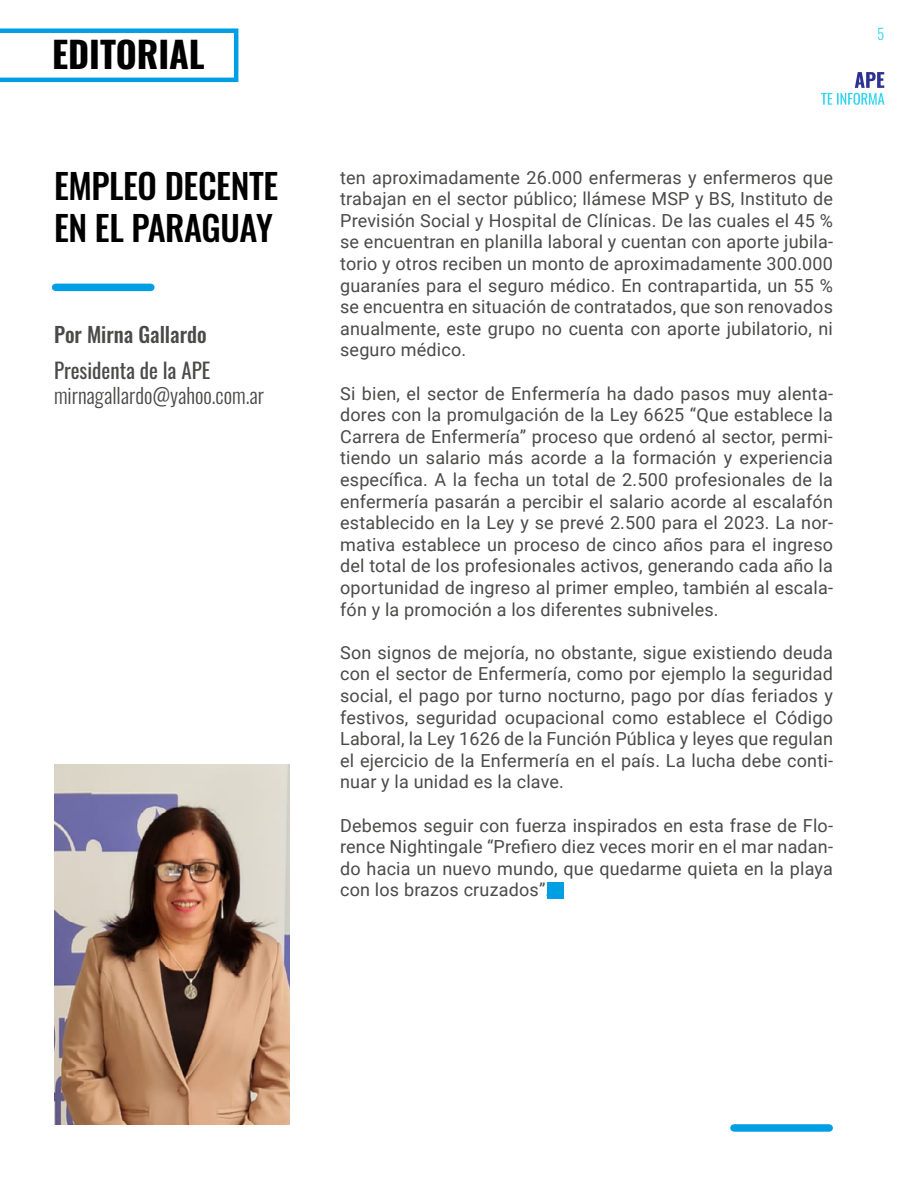
<style>
.page{position:relative;width:918px;height:1188px;background:#fff}
.page>*{position:absolute;margin:0;border:0;box-sizing:border-box;transform-origin:0 0}
.t1{font:700 36px "Oswald";color:#000}
.t2{font:500 34.5px/42px "Oswald";letter-spacing:-.01em;color:#000}
.t3{font:300 21px "Oswald";color:#4a4a49}
.t4{font:21px "Oswald";color:#4a4a49}
.t5{font:500 21px "Oswald";color:#4a4a49}
.t6{font:18px/21.6px "Roboto";letter-spacing:.01em;color:#4a4a49;text-align:justify}
.t7{font:300 15px "Oswald";color:#2dd6f0}
</style>
<div class="page">
<svg style="left:821px;top:72px;width:63px;height:33px"></svg>
<img style="left:54px;top:764px;width:236px;height:360px">
<svg style="left:0;top:28px;width:238px;height:54px"></svg>
<div style="left:734px;top:1124px;width:95px;height:8px;background:#009fe3"></div>
<div style="left:56px;top:284px;width:95px;height:7px;background:#009fe3"></div>
<div style="left:547px;top:882px;width:17px;height:17px;background:#009fe3"></div>
<h1 class="t1" style="left:52px;top:23px;width:154px">EDITORIAL</h1>
<h2 class="t2" style="left:54px;top:162px;width:226px">EMPLEO DECENTE<br>EN EL PARAGUAY</h2>
<p class="t5" style="left:54px;top:316px;width:154px">Por Mirna Gallardo</p>
<p class="t4" style="left:54px;top:352px;width:158px">Presidenta de la APE</p>
<p class="t3" style="left:54px;top:377px;width:212px">mirnagallardo@yahoo.com.ar</p>
<p class="t7" style="left:877px;top:21px;width:9px">5</p>
<p class="t6" style="left:340px;top:166px;width:494px">ten aproximadamente 26.000 enfermeras y enfermeros que trabajan en el sector público; llámese MSP y BS, Instituto de Previsión Social y Hospital de Clínicas. De las cuales el 45 % se encuentran en planilla laboral y cuentan con aporte jubila&shy;torio y otros reciben un monto de aproximadamente 300.000 guaraníes para el seguro médico. En contrapartida, un 55 % se encuentra en situación de contratados, que son renovados anualmente, este grupo no cuenta con aporte jubilatorio, ni seguro médico.</p>
<p class="t6" style="left:340px;top:382px;width:494px">Si bien, el sector de Enfermería ha dado pasos muy alenta&shy;dores con la promulgación de la Ley 6625 “Que establece la Carrera de Enfermería” proceso que ordenó al sector, permi&shy;tiendo un salario más acorde a la formación y experiencia específica. A la fecha un total de 2.500 profesionales de la enfermería pasarán a percibir el salario acorde al escalafón establecido en la Ley y se prevé 2.500 para el 2023. La nor&shy;mativa establece un proceso de cinco años para el ingreso del total de los profesionales activos, generando cada año la oportunidad de ingreso al primer empleo, también al escala&shy;fón y la promoción a los diferentes subniveles.</p>
<p class="t6" style="left:340px;top:641px;width:494px">Son signos de mejoría, no obstante, sigue existiendo deuda con el sector de Enfermería, como por ejemplo la seguridad social, el pago por turno nocturno, pago por días feriados y festivos, seguridad ocupacional como establece el Código Laboral, la Ley 1626 de la Función Pública y leyes que regulan el ejercicio de la Enfermería en el país. La lucha debe conti&shy;nuar y la unidad es la clave.</p>
<p class="t6" style="left:340px;top:814px;width:494px">Debemos seguir con fuerza inspirados en esta frase de Flo&shy;rence Nightingale “Prefiero diez veces morir en el mar nadan&shy;do hacia un nuevo mundo, que quedarme quieta en la playa con los brazos cruzados”.</p>
</div>
